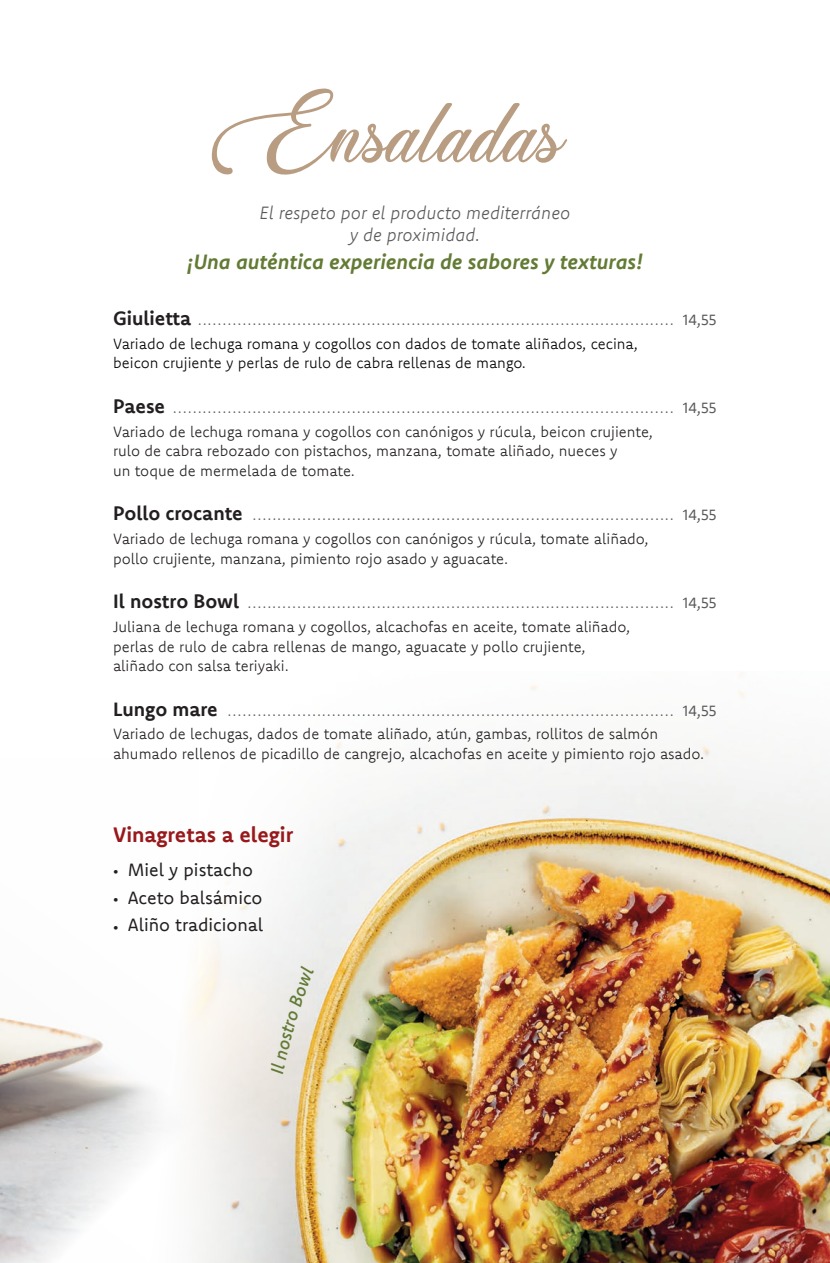
<style>
.page{position:relative;width:830px;height:1263px;background:#fff}
.page>*{position:absolute;margin:0;border:0;box-sizing:border-box;transform-origin:0 0}
.t1{font:84px "Weather Sunday Personal Use";color:#b89d82}
.t2{font:700 21.15px "Komet";color:#97191c}
.t3{font:italic 700 21px "Komet";color:#637b34}
.t4{font:italic 300 18px/22.5px "Komet";color:#5a5a5c;text-align:center}
.t5{font:18px/27.6px "Komet";color:#231f20}
.t6{font:300 15px/23.7px "Komet";color:#5a5a5c}
.t7{font:300 15px/19.5px "Komet";color:#231f20}
.t8{font:300 15px "Komet";color:#020203}
.s1{font-weight:700;font-size:19.5px;color:#231f20}
.s2{font-weight:400}
.s3{color:#020203}
.s4{color:#231f20}
.s5{font-weight:800}
.s6{font-size:18.15px}
</style>
<div class="page">
<img style="left:199px;top:672px;width:630px;height:591px">
<img style="left:0;top:970px;width:199px;height:293px">
<svg style="left:271px;top:966px;width:43px;height:108px;background:#e9e5dd"></svg>
<h1 class="t1" style="left:210px;top:82px;width:355px">Ensaladas</h1>
<p class="t4" style="left:259px;top:201px;width:312px">El respeto por el producto mediterráneo y de proximidad.</p>
<h3 class="t3" style="left:187px;top:248px;width:457px">¡Una auténtica experiencia de sabores y texturas!</h3>
<p class="t6" style="left:113px;top:308px;width:604px"><span class="s1">Giulietta</span> ................................................................................................ <span class="s2">14,55<br></span><span class="s3">Variado de lechuga romana y cogollos con dados de tomate aliñados, cecina,</span></p>
<p class="t8" style="left:113px;top:353px;width:414px">beicon crujiente y perlas de rulo de cabra rellenas de mango.</p>
<p class="t6" style="left:113px;top:395px;width:604px"><span class="s1">Paese</span> ..................................................................................................... <span class="s2">14,55<br></span><span class="s4">Variado de lechuga romana y cogollos con canónigos y rúcula, beicon crujiente,</span></p>
<p class="t7" style="left:113px;top:441px;width:506px">rulo de cabra rebozado con pistachos, manzana, tomate aliñado, nueces y un toque de mermelada de tomate.</p>
<p class="t6" style="left:113px;top:503px;width:604px"><span class="s1">Pollo crocante</span> ..................................................................................... <span class="s2">14,55<br></span><span class="s4">Variado de lechuga romana y cogollos con canónigos y rúcula, tomate aliñado,</span></p>
<p class="t7" style="left:113px;top:548px;width:396px">pollo crujiente, manzana, pimiento rojo asado y aguacate.</p>
<p class="t6" style="left:113px;top:591px;width:604px"><span class="s1">Il nostro Bowl</span> ...................................................................................... <span class="s2">14,55<br></span><span class="s4">Juliana de lechuga romana y cogollos, alcachofas en aceite, tomate aliñado,</span></p>
<p class="t7" style="left:113px;top:636px;width:474px">perlas de rulo de cabra rellenas de mango, aguacate y pollo crujiente, aliñado con salsa teriyaki.</p>
<p class="t6" style="left:113px;top:698px;width:604px"><span class="s1">Lungo mare</span> .......................................................................................... <span class="s2">14,55<br></span><span class="s4">Variado de lechugas, dados de tomate aliñado, atún, gambas, rollitos de salmón</span></p>
<p class="t7" style="left:113px;top:744px;width:592px">ahumado rellenos de picadillo de cangrejo, alcachofas en aceite y pimiento rojo asado.</p>
<h2 class="t2" style="left:113px;top:821px;width:182px">Vinagretas a elegir</h2>
<p class="t5" style="left:113px;top:855px;width:152px"><span class="s5">·</span> Miel y pistacho<br><span class="s5">·</span> Aceto balsámico <span class="s5">·</span> Aliño tradiciona<span class="s6">l</span></p>
</div>
